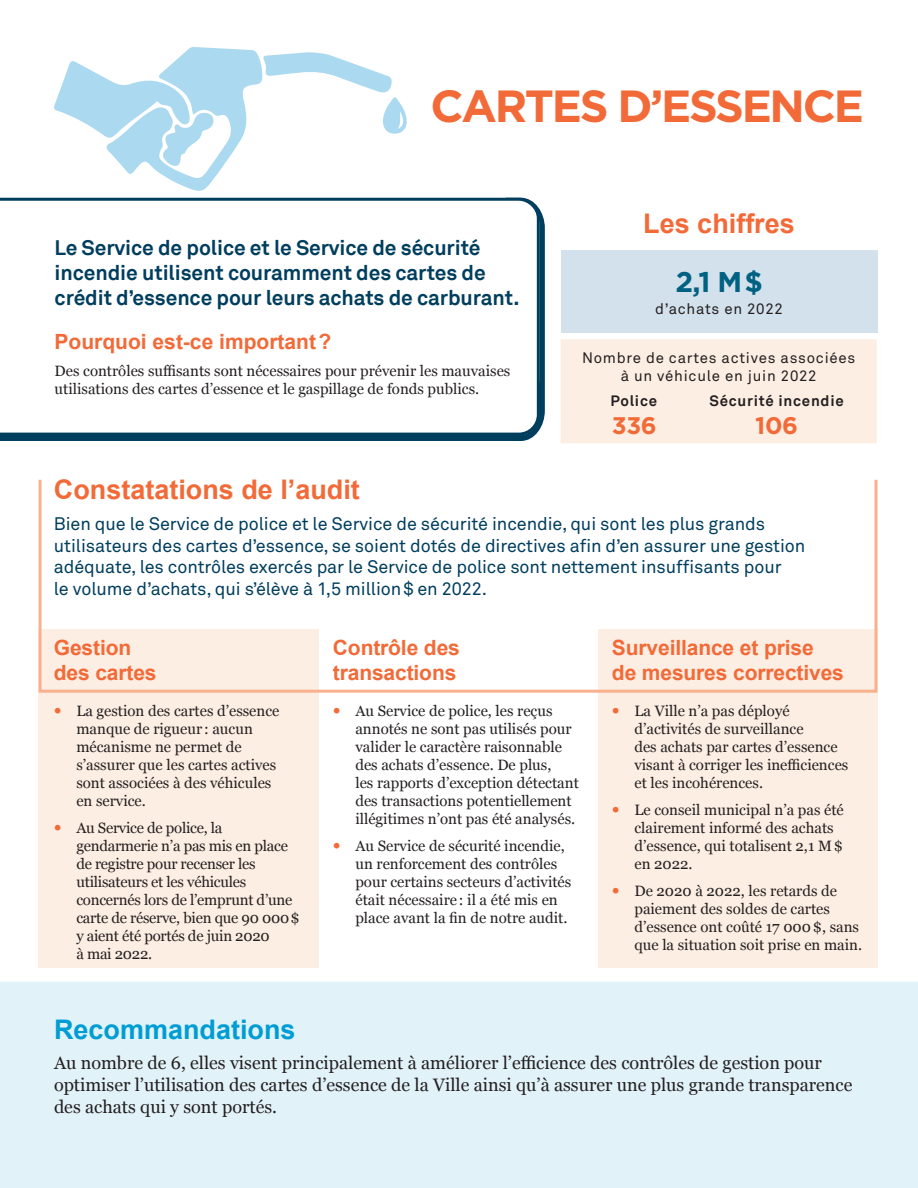
<style>
.page{position:relative;width:918px;height:1188px;background:#fff}
.page>*{position:absolute;margin:0;border:0;box-sizing:border-box;transform-origin:0 0}
.t1{font:700 45px "Gotham HTF";letter-spacing:-.05em;color:#f26a38}
.t2{font:700 28.5px "Gotham HTF";color:#016182}
.t3{font:700 27px "Arial";color:#f26a38}
.t4{font:700 27px "Arial";color:#009dd4}
.t5{font:700 24px "Gotham HTF";letter-spacing:-.01em;color:#f26a38}
.t6{font:700 21px/25.2px "Akkurat";letter-spacing:-.005em;color:#003e5e}
.t7{font:700 21px/25.2px "Arial";letter-spacing:-.005em;color:#f26a38}
.t8{font:18px/21.6px "Akkurat";letter-spacing:-.005em;color:#003e5e}
.t9{font:18px/21.6px "Georgia";color:#231f20}
.t10{font:15px/18px "Georgia";color:#231f20}
.t11{font:15px/18px "Akkurat";letter-spacing:.05em;color:#231f20;text-align:center}
.t12{font:700 15px "Akkurat";letter-spacing:.05em;color:#231f20}
.s1{font-weight:700;font-size:18px;color:#f26a38}
</style>
<div class="page">
<div style="left:39px;top:629px;width:280px;height:338px;background:#fdeee3"></div>
<div style="left:598px;top:629px;width:280px;height:338px;background:#fdeee3"></div>
<svg style="left:0;top:217px;width:545px;height:224px"></svg>
<svg style="left:0;top:198px;width:540px;height:238px"></svg>
<div style="left:0;top:982px;width:918px;height:206px;background:#e2f2f9"></div>
<div style="left:561px;top:250px;width:317px;height:82px;background:#d2e1eb"></div>
<div style="left:39px;top:478px;width:838px;height:215px;border:3px solid #f9b18d"></div>
<svg style="left:54px;top:47px;width:353px;height:144px"></svg>
<div style="left:561px;top:339px;width:316px;height:104px;background:#fdeee3"></div>
<h1 class="t1" style="left:430px;top:80px;width:435px">CARTES D’ESSENCE</h1>
<h3 class="t6" style="left:55px;top:235px;width:467px">Le Service de police et le Service de sécurité incendie utilisent couramment des cartes de crédit d’essence pour leurs achats de carburant.</h3>
<h3 class="t7" style="left:55px;top:329px;width:278px">Pourquoi est-ce important?</h3>
<p class="t10" style="left:55px;top:361px;width:457px">Des contrôles suffisants sont nécessaires pour prévenir les mauvaises utilisations des cartes d’essence et le gaspillage de fonds publics.</p>
<h3 class="t3" style="left:643px;top:205px;width:153px">Les chiffres</h3>
<h2 class="t2" style="left:675px;top:265px;width:89px">2,1 M$</h2>
<p class="t11" style="left:655px;top:301px;width:129px">d’achats en 2022</p>
<p class="t11" style="left:582px;top:350px;width:275px">Nombre de cartes actives associées à un véhicule en juin 2022</p>
<p class="t12" style="left:611px;top:391px;width:48px">Police</p>
<p class="t12" style="left:710px;top:391px;width:136px">Sécurité incendie</p>
<h3 class="t5" style="left:612px;top:412px;width:47px">336</h3>
<h3 class="t5" style="left:755px;top:412px;width:44px">106</h3>
<h3 class="t3" style="left:54px;top:472px;width:308px">Constatations de l’audit</h3>
<p class="t8" style="left:54px;top:513px;width:753px">Bien que le Service de police et le Service de sécurité incendie, qui sont les plus grands utilisateurs des cartes d’essence, se soient dotés de directives afin d’en assurer une gestion adéquate, les contrôles exercés par le Service de police sont nettement insuffisants pour<br>le volume d’achats, qui s’élève à 1,5 million$ en 2022.</p>
<h3 class="t7" style="left:54px;top:636px;width:104px">Gestion des cartes</h3>
<p class="t10" style="left:76px;top:701px;width:205px;text-indent:-22px"><span class="s1">•</span> La gestion des cartes d’essence manque de rigueur : aucun mécanisme ne permet de s’assurer que les cartes actives sont associées à des véhicules en service.</p>
<p class="t10" style="left:76px;top:818px;width:225px;text-indent:-22px"><span class="s1">•</span> Au Service de police, la gendarmerie n’a pas mis en place de registre pour recenser les utilisateurs et les véhicules concernés lors de l’emprunt d’une carte de réserve, bien que 90 000$ y aient été portés de juin 2020<br>à mai 2022.</p>
<h3 class="t7" style="left:333px;top:636px;width:128px">Contrôle des transactions</h3>
<p class="t10" style="left:355px;top:701px;width:225px;text-indent:-22px"><span class="s1">•</span> Au Service de police, les reçus annotés ne sont pas utilisés pour valider le caractère raisonnable des achats d’essence. De plus,<br>les rapports d’exception détectant des transactions potentiellement illégitimes n’ont pas été analysés.</p>
<p class="t10" style="left:355px;top:836px;width:217px;text-indent:-22px"><span class="s1">•</span> Au Service de sécurité incendie, un renforcement des contrôles pour certains secteurs d’activités était nécessaire : il a été mis en place avant la fin de notre audit.</p>
<h3 class="t7" style="left:612px;top:636px;width:233px">Surveillance et prise<br>de mesures correctives</h3>
<p class="t10" style="left:634px;top:701px;width:215px;text-indent:-22px"><span class="s1">•</span> La Ville n’a pas déployé d’activités de surveillance<br>des achats par cartes d’essence visant à corriger les inefficiences et les incohérences.</p>
<p class="t10" style="left:634px;top:800px;width:211px;text-indent:-22px"><span class="s1">•</span> Le conseil municipal n’a pas été clairement informé des achats d’essence, qui totalisent 2,1 M$ en 2022.</p>
<p class="t10" style="left:634px;top:881px;width:229px;text-indent:-22px"><span class="s1">•</span> De 2020 à 2022, les retards de paiement des soldes de cartes d’essence ont coûté 17 000$, sans que la situation soit prise en main.</p>
<h3 class="t4" style="left:54px;top:1012px;width:243px">Recommandations</h3>
<p class="t9" style="left:54px;top:1052px;width:800px">Au nombre de 6, elles visent principalement à améliorer l’efficience des contrôles de gestion pour optimiser l’utilisation des cartes d’essence de la Ville ainsi qu’à assurer une plus grande transparence des achats qui y sont portés.</p>
</div>
